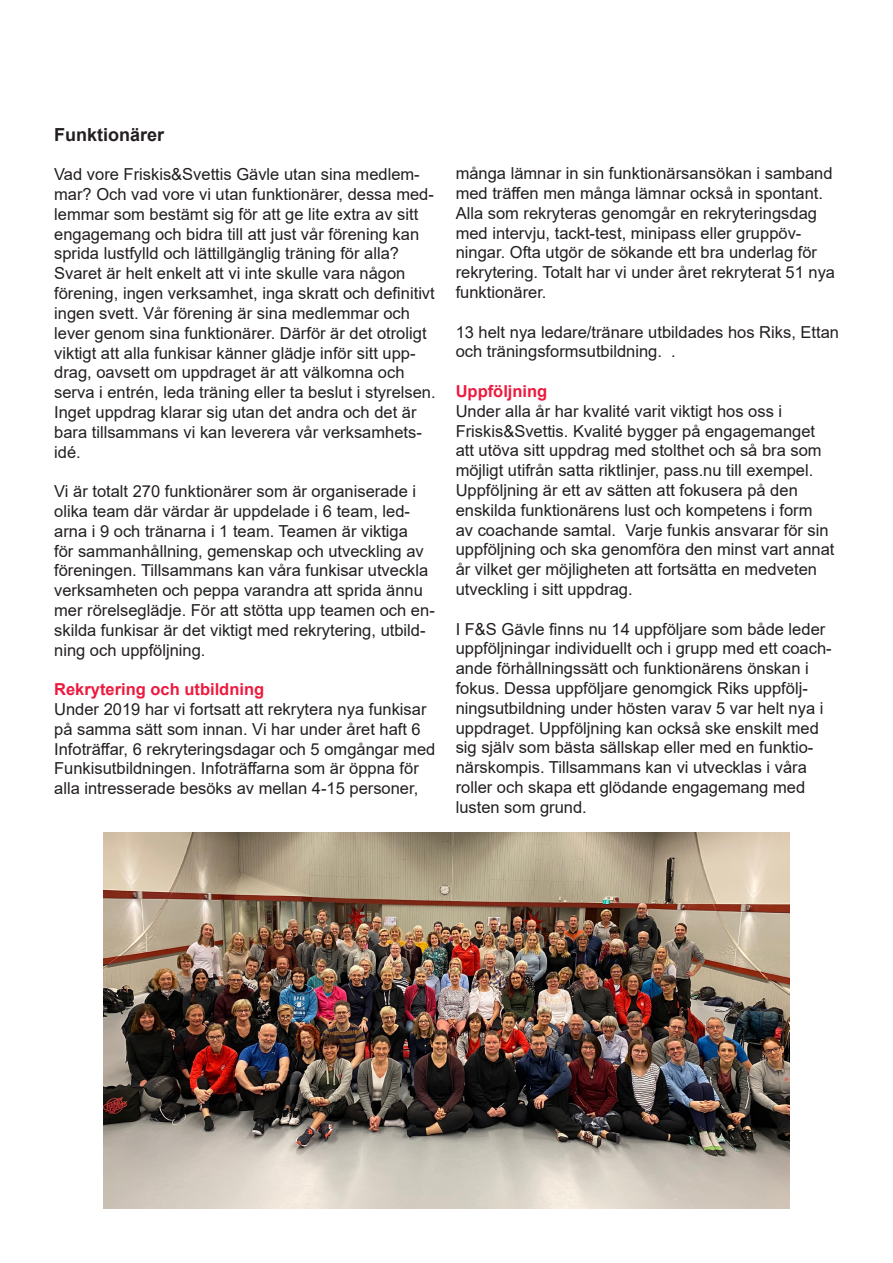
<style>
.page{position:relative;width:893px;height:1263px;background:#fff}
.page>*{position:absolute;margin:0;border:0;box-sizing:border-box;transform-origin:0 0}
.t1{font:700 18px "Arial";color:#231f20}
.t2{font:16.5px/19.8px "Arial";color:#231f20}
.t3{font:700 16.5px "Arial";color:#ed1a40}
</style>
<div class="page">
<img style="left:104px;top:832px;width:685px;height:377px">
<p class="t1" style="left:54px;top:122px;width:112px">Funktionärer</p>
<p class="t2" style="left:54px;top:164px;width:381px">Vad vore Friskis&amp;Svettis Gävle utan sina medlem&shy;mar? Och vad vore vi utan funktionärer, dessa med&shy;lemmar som bestämt sig för att ge lite extra av sitt engagemang och bidra till att just vår förening kan sprida lustfylld och lättillgänglig träning för alla?</p>
<p class="t2" style="left:54px;top:263px;width:383px">Svaret är helt enkelt att vi inte skulle vara någon förening, ingen verksamhet, inga skratt och definitivt ingen svett. Vår förening är sina medlemmar och lever genom sina funktionärer. Därför är det otroligt viktigt att alla funkisar känner glädje inför sitt upp&shy;drag, oavsett om uppdraget är att välkomna och serva i entrén, leda träning eller ta beslut i styrelsen.<br>Inget uppdrag klarar sig utan det andra och det är bara tillsammans vi kan leverera vår verksamhets&shy;idé.</p>
<p class="t2" style="left:54px;top:481px;width:382px">Vi är totalt 270 funktionärer som är organiserade i olika team där värdar är uppdelade i 6 team, led&shy;arna i 9 och tränarna i 1 team. Teamen är viktiga<br>för sammanhållning, gemenskap och utveckling av föreningen. Tillsammans kan våra funkisar utveckla verksamheten och peppa varandra att sprida ännu mer rörelseglädje. För att stötta upp teamen och en&shy;skilda funkisar är det viktigt med rekrytering, utbild&shy;ning och uppföljning.</p>
<p class="t3" style="left:54px;top:678px;width:211px">Rekrytering och utbildning</p>
<p class="t2" style="left:54px;top:699px;width:383px">Under 2019 har vi fortsatt att rekrytera nya funkisar på samma sätt som innan. Vi har under året haft 6<br>Infoträffar, 6 rekryteringsdagar och 5 omgångar med Funkisutbildningen. Infoträffarna som är öppna för alla intresserade besöks av mellan 4-15 personer,</p>
<p class="t2" style="left:456px;top:163px;width:381px">många lämnar in sin funktionärsansökan i samband med träffen men många lämnar också in spontant.<br>Alla som rekryteras genomgår en rekryteringsdag med intervju, tackt-test, minipass eller gruppöv&shy;ningar. Ofta utgör de sökande ett bra underlag för rekrytering. Totalt har vi under året rekryterat 51 nya funktionärer.</p>
<p class="t2" style="left:456px;top:322px;width:385px">13 helt nya ledare/tränare utbildades hos Riks, Ettan och träningsformsutbildning. .</p>
<p class="t3" style="left:456px;top:380px;width:93px">Uppföljning</p>
<p class="t2" style="left:456px;top:401px;width:380px">Under alla år har kvalité varit viktigt hos oss i Friskis&amp;Svettis. Kvalité bygger på engagemanget att utöva sitt uppdrag med stolthet och så bra som möjligt utifrån satta riktlinjer, pass.nu till exempel.<br>Uppföljning är ett av sätten att fokusera på den enskilda funktionärens lust och kompetens i form<br>av coachande samtal. Varje funkis ansvarar för sin uppföljning och ska genomföra den minst vart annat år vilket ger möjligheten att fortsätta en medveten utveckling i sitt uppdrag.</p>
<p class="t2" style="left:456px;top:619px;width:378px">I F&amp;S Gävle finns nu 14 uppföljare som både leder uppföljningar individuellt och i grupp med ett coach&shy;ande förhållningssätt och funktionärens önskan i fokus. Dessa uppföljare genomgick Riks uppfölj&shy;ningsutbildning under hösten varav 5 var helt nya i uppdraget. Uppföljning kan också ske enskilt med sig själv som bästa sällskap eller med en funktio&shy;närskompis. Tillsammans kan vi utvecklas i våra roller och skapa ett glödande engagemang med lusten som grund.</p>
</div>
